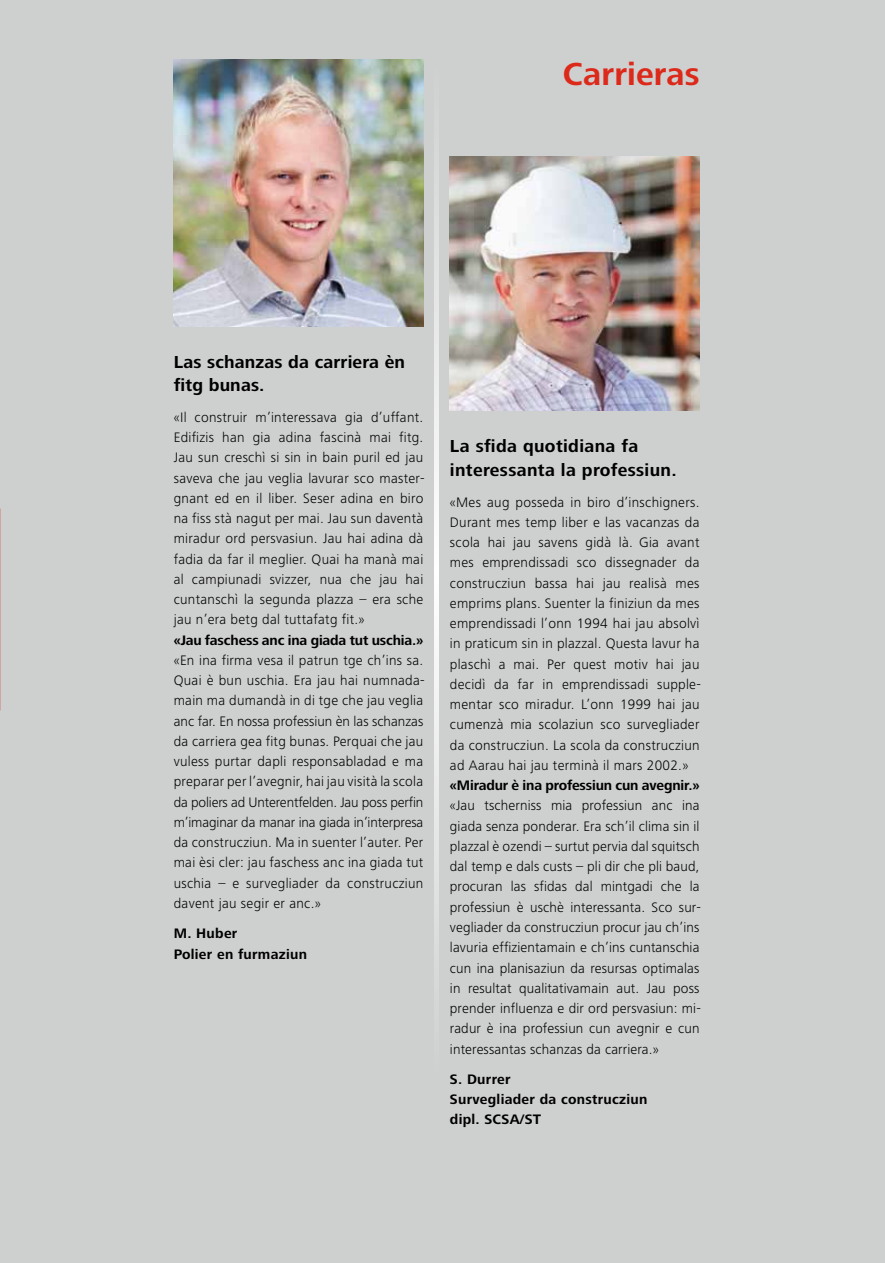
<style>
.page{position:relative;width:885px;height:1263px;background:#fff}
.page>*{position:absolute;margin:0;border:0;box-sizing:border-box;transform-origin:0 0}
.t1{font:700 33px "Frutiger Next LT";letter-spacing:.005em;color:#dc291a}
.t2{font:700 18px/24px "Frutiger Next LT";letter-spacing:.02em;color:#000}
.t3{font:300 14.25px/20.2px "Frutiger Next LT";letter-spacing:.02em;color:#000;text-align:justify}
.t4{font:700 14.25px/20.2px "Frutiger Next LT";letter-spacing:.02em;color:#000}
.t5{font:700 14.25px "Frutiger Next LT";color:#000}
</style>
<div class="page">
<div style="left:0;top:0;width:884px;height:1263px;background:#cecfcf"></div>
<img style="left:174px;top:60px;width:249px;height:266px">
<img style="left:450px;top:157px;width:249px;height:253px">
<svg style="left:434px;top:172px;width:4px;height:797px"></svg>
<h1 class="t1" style="left:563px;top:56px;width:138px">Carrieras</h1>
<p class="t2" style="left:174px;top:349px;width:233px">Las schanzas da carriera èn fitg bunas.</p>
<p class="t3" style="left:174px;top:407px;width:252px">«Il construir m’interessava gia d’uffant.<br>Edifizis han gia adina fascinà mai fitg.<br>Jau sun creschì si sin in bain puril ed jau saveva che jau veglia lavurar sco master&shy;gnant ed en il liber. Seser adina en biro na fiss stà nagut per mai. Jau sun daventà miradur ord persvasiun. Jau hai adina dà fadia da far il meglier. Quai ha manà mai al campiunadi svizzer, nua che jau hai cuntanschì la segunda plazza – era sche jau n’era betg dal tuttafatg fit.»</p>
<p class="t5" style="left:174px;top:632px;width:251px">«Jau faschess anc ina giada tut uschia.»</p>
<p class="t3" style="left:174px;top:650px;width:252px">«En ina firma vesa il patrun tge ch’ins sa.<br>Quai è bun uschia. Era jau hai numnada&shy;main ma dumandà in di tge che jau veglia anc far. En nossa professiun èn las schanzas da carriera gea fitg bunas. Perquai che jau vuless purtar dapli responsabladad e ma preparar per l’avegnir, hai jau visità la scola da poliers ad Unterentfelden. Jau poss perfin m’imaginar da manar ina giada in’interpresa da construcziun. Ma in suenter l’auter. Per mai èsi cler: jau faschess anc ina giada tut uschia – e survegliader da construcziun davent jau segir er anc.»</p>
<p class="t4" style="left:174px;top:923px;width:135px">M. Huber<br>Polier en furmaziun</p>
<p class="t2" style="left:450px;top:434px;width:228px">La sfida quotidiana fa interessanta la professiun.</p>
<p class="t3" style="left:450px;top:492px;width:252px">«Mes aug posseda in biro d’inschigners.<br>Durant mes temp liber e las vacanzas da scola hai jau savens gidà là. Gia avant mes emprendissadi sco dissegnader da construcziun bassa hai jau realisà mes emprims plans. Suenter la finiziun da mes emprendissadi l’onn 1994 hai jau absolvì in praticum sin in plazzal. Questa lavur ha plaschì a mai. Per quest motiv hai jau decidì da far in emprendissadi supple&shy;mentar sco miradur. L’onn 1999 hai jau cumenzà mia scolaziun sco survegliader da construcziun. La scola da construcziun ad Aarau hai jau terminà il mars 2002.»</p>
<p class="t5" style="left:450px;top:777px;width:251px">«Miradur è ina professiun cun avegnir.»</p>
<p class="t3" style="left:450px;top:796px;width:252px">«Jau tscherniss mia professiun anc ina giada senza ponderar. Era sch’il clima sin il plazzal è ozendi – surtut pervia dal squitsch dal temp e dals custs – pli dir che pli baud, procuran las sfidas dal mintgadi che la professiun è uschè interessanta. Sco sur&shy;vegliader da construcziun procur jau ch’ins lavuria effizientamain e ch’ins cuntanschia cun ina planisaziun da resursas optimalas in resultat qualitativamain aut. Jau poss prender influenza e dir ord persvasiun: mi&shy;radur è ina professiun cun avegnir e cun interessantas schanzas da carriera.»</p>
<p class="t4" style="left:450px;top:1069px;width:199px">S. Durrer<br>Survegliader da construcziun dipl. SCSA/ST</p>
</div>
